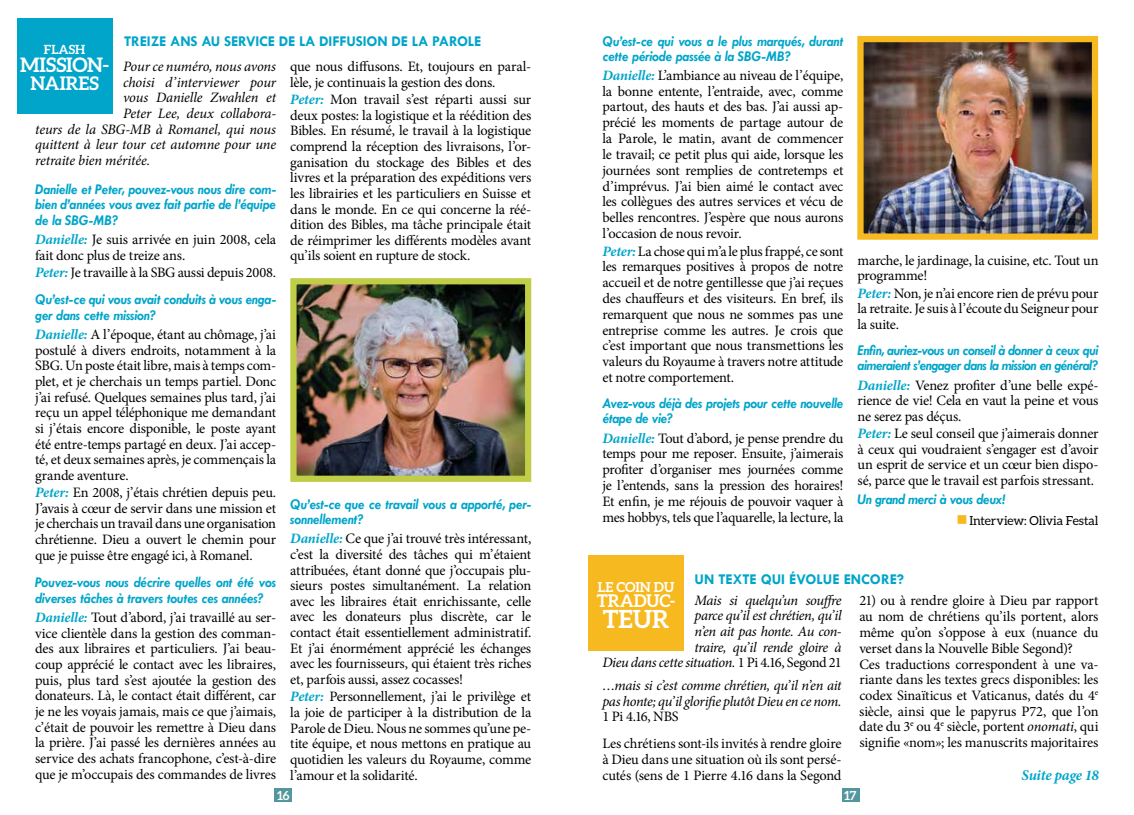
<style>
.page{position:relative;width:1134px;height:815px;background:#fff}
.page>*{position:absolute;margin:0;border:0;box-sizing:border-box;transform-origin:0 0}
.t1{font:700 25px "Aleo";color:#fff}
.t2{font:700 20px "Aleo";letter-spacing:-.005em;color:#fff}
.t3{font:700 18.75px "Aleo";letter-spacing:-.005em;color:#fff}
.t4{font:700 17.5px "Aleo";letter-spacing:-.005em;color:#fff}
.t5{font:italic 700 15px/15.6px "Tw Cen";letter-spacing:-.02em;color:#00a5c9;scale:.95 1}
.t6{font:700 15px "Tw Cen";letter-spacing:-.01em;color:#00a5c9}
.t7{font:italic 700 15px "Minion Pro";letter-spacing:-.02em;color:#00a5c9}
.t8{font:14.38px/15.6px "Minion Pro";letter-spacing:-.015em;color:#000;text-align:justify}
.t9{font:italic 14.38px/15.6px "Minion Pro";letter-spacing:-.02em;color:#000;text-align:right}
.t10{font:700 13.75px "Aleo";letter-spacing:-.01em;color:#fff}
.t11{font:700 12.62px "Aleo";color:#fff}
.t12{font:12.5px "Aleo";letter-spacing:-.005em;color:#000}
.t13{font:700 12.5px "Aleo";color:#fff}
.s1{font-weight:700;font-style:italic;color:#00a5c9}
.s2{color:#f7b920}
.s3{font-style:normal}
.s4{font-style:italic}
</style>
<div class="page">
<div style="left:275px;top:788px;width:17px;height:14px;background:#52979d"></div>
<div style="left:842px;top:788px;width:17px;height:14px;background:#52979d"></div>
<div style="left:17px;top:19px;width:95px;height:95px;background:#00a5c9"></div>
<img style="left:297px;top:285px;width:227px;height:190px">
<div style="left:290px;top:278px;width:241px;height:204px;border:6px solid #c0cd46"></div>
<img style="left:864px;top:43px;width:227px;height:190px">
<div style="left:857px;top:36px;width:241px;height:204px;border:6px solid #f7b920"></div>
<div style="left:588px;top:555px;width:96px;height:96px;background:#f7b920"></div>
<p class="t6" style="left:124px;top:33px;width:359px">TREIZE ANS AU SERVICE DE LA DIFFUSION DE LA PAROLE</p>
<p class="t5" style="left:602px;top:33px;width:255px">Qu’est-ce qui vous a le plus marqués, durant cette période passée à la SBG-MB?</p>
<p class="t8" style="left:602px;top:68px;width:242px"><span class="s1">Danielle:</span> L’ambiance au niveau de l’équipe, la bonne entente, l’entraide, avec, comme partout, des hauts et des bas. J’ai aussi ap&shy;précié les moments de partage autour de la Parole, le matin, avant de commencer le travail; ce petit plus qui aide, lorsque les journées sont remplies de contretemps et d’imprévus. J’ai bien aimé le contact avec les collègues des autres services et vécu de belles rencontres. J’espère que nous aurons l’occasion de nous revoir.</p>
<p class="t8" style="left:602px;top:243px;width:242px"><span class="s1">Peter:</span> La chose qui m’a le plus frappé, ce sont les remarques positives à propos de notre accueil et de notre gentillesse que j’ai reçues des chauffeurs et des visiteurs. En bref, ils remarquent que nous ne sommes pas une entreprise comme les autres. Je crois que c’est important que nous transmettions les valeurs du Royaume à travers notre attitude et notre comportement.</p>
<p class="t5" style="left:602px;top:395px;width:255px">Avez-vous déjà des projets pour cette nouvelle étape de vie?</p>
<p class="t8" style="left:602px;top:430px;width:242px"><span class="s1">Danielle:</span> Tout d’abord, je pense prendre du temps pour me reposer. Ensuite, j’aimerais profiter d’organiser mes journées comme je l’entends, sans la pression des horaires!<br>Et enfin, je me réjouis de pouvoir vaquer à mes hobbys, tels que l’aquarelle, la lecture, la</p>
<p class="t11" style="left:44px;top:43px;width:43px">FLASH</p>
<h2 class="t2" style="left:20px;top:54px;width:90px">MISSION-</h2>
<h3 class="t3" style="left:30px;top:72px;width:70px">NAIRES</h3>
<p class="t8" style="left:290px;top:59px;width:242px">que nous diffusons. Et, toujours en paral&shy;lèle, je continuais la gestion des dons.</p>
<p class="t8" style="left:290px;top:92px;width:242px"><span class="s1">Peter:</span> Mon travail s’est réparti aussi sur deux postes: la logistique et la réédition des Bibles. En résumé, le travail à la logistique comprend la réception des livraisons, l’or&shy;ganisation du stockage des Bibles et des livres et la préparation des expéditions vers les librairies et les particuliers en Suisse et dans le monde. En ce qui concerne la réé&shy;dition des Bibles, ma tâche principale était de réimprimer les différents modèles avant qu’ils soient en rupture de stock.</p>
<p class="t9" style="left:123px;top:59px;width:154px">Pour ce numéro, nous avons</p>
<p class="t9" style="left:123px;top:74px;width:154px">choisi d’interviewer pour</p>
<p class="t9" style="left:123px;top:90px;width:154px">vous Danielle Zwahlen et</p>
<p class="t9" style="left:123px;top:106px;width:154px">Peter Lee, deux collabora-</p>
<p class="t9" style="left:35px;top:121px;width:242px">teurs de la SBG-MB à Romanel, qui nous</p>
<p class="t9" style="left:35px;top:137px;width:242px">quittent à leur tour cet automne pour une</p>
<p class="t9" style="left:35px;top:153px;width:116px">retraite bien méritée.</p>
<p class="t5" style="left:35px;top:181px;width:255px;text-align:justify">Danielle et Peter, pouvez-vous nous dire com&shy;bien d’années vous avez fait partie de l’équipe de la SBG-MB?</p>
<p class="t8" style="left:35px;top:232px;width:242px"><span class="s1">Danielle:</span> Je suis arrivée en juin 2008, cela fait donc plus de treize ans.</p>
<p class="t8" style="left:35px;top:265px;width:242px"><span class="s1">Peter:</span> Je travaille à la SBG aussi depuis 2008.</p>
<p class="t5" style="left:35px;top:291px;width:255px">Qu’est-ce qui vous avait conduits à vous enga&shy;ger dans cette mission?</p>
<p class="t8" style="left:35px;top:327px;width:242px"><span class="s1">Danielle:</span> A l’époque, étant au chômage, j’ai postulé à divers endroits, notamment à la SBG. Un poste était libre, mais à temps com&shy;plet, et je cherchais un temps partiel. Donc j’ai refusé. Quelques semaines plus tard, j’ai reçu un appel téléphonique me demandant si j’étais encore disponible, le poste ayant été entre-temps partagé en deux. J’ai accep&shy;té, et deux semaines après, je commençais la grande aventure.</p>
<p class="t8" style="left:35px;top:485px;width:242px"><span class="s1">Peter:</span> En 2008, j’étais chrétien depuis peu.<br>J’avais à cœur de servir dans une mission et je cherchais un travail dans une organisation chrétienne. Dieu a ouvert le chemin pour que je puisse être engagé ici, à Romanel.</p>
<p class="t5" style="left:35px;top:574px;width:255px">Pouvez-vous nous décrire quelles ont été vos diverses tâches à travers toutes ces années?</p>
<p class="t8" style="left:35px;top:610px;width:242px"><span class="s1">Danielle:</span> Tout d’abord, j’ai travaillé au ser&shy;vice clientèle dans la gestion des comman&shy;des aux libraires et particuliers. J’ai beau&shy;coup apprécié le contact avec les libraires, puis, plus tard s’est ajoutée la gestion des donateurs. Là, le contact était différent, car je ne les voyais jamais, mais ce que j’aimais, c’était de pouvoir les remettre à Dieu dans la prière. J’ai passé les dernières années au service des achats francophone, c’est-à-dire que je m’occupais des commandes de livres</p>
<p class="t8" style="left:857px;top:252px;width:242px">marche, le jardinage, la cuisine, etc. Tout un programme!</p>
<p class="t8" style="left:857px;top:286px;width:242px"><span class="s1">Peter:</span> Non, je n’ai encore rien de prévu pour la retraite. Je suis à l’écoute du Seigneur pour la suite.</p>
<p class="t5" style="left:857px;top:342px;width:255px">Enfin, auriez-vous un conseil à donner à ceux qui aimeraient s’engager dans la mission en général?</p>
<p class="t8" style="left:857px;top:377px;width:242px"><span class="s1">Danielle:</span> Venez profiter d’une belle expé&shy;rience de vie! Cela en vaut la peine et vous ne serez pas déçus.</p>
<p class="t8" style="left:857px;top:426px;width:242px"><span class="s1">Peter:</span> Le seul conseil que j’aimerais donner à ceux qui voudraient s’engager est d’avoir un esprit de service et un cœur bien dispo&shy;sé, parce que le travail est parfois stressant.</p>
<p class="t5" style="left:857px;top:491px;width:157px">Un grand merci à vous deux!</p>
<p class="t12" style="left:957px;top:514px;width:143px"><span class="s2">■</span>Interview: Olivia Festal</p>
<p class="t5" style="left:290px;top:496px;width:255px">Qu’est-ce que ce travail vous a apporté, per&shy;sonnellement?</p>
<p class="t8" style="left:290px;top:531px;width:242px"><span class="s1">Danielle:</span> Ce que j’ai trouvé très intéressant, c’est la diversité des tâches qui m’étaient attribuées, étant donné que j’occupais plu&shy;sieurs postes simultanément. La relation avec les libraires était enrichissante, celle avec les donateurs plus discrète, car le contact était essentiellement administratif.<br>Et j’ai énormément apprécié les échanges avec les fournisseurs, qui étaient très riches et, parfois aussi, assez cocasses!</p>
<p class="t8" style="left:290px;top:689px;width:242px"><span class="s1">Peter:</span> Personnellement, j’ai le privilège et la joie de participer à la distribution de la Parole de Dieu. Nous ne sommes qu’une pe&shy;tite équipe, et nous mettons en pratique au quotidien les valeurs du Royaume, comme l’amour et la solidarité.</p>
<p class="t6" style="left:695px;top:570px;width:211px">UN TEXTE QUI ÉVOLUE ENCORE?</p>
<p class="t9" style="left:602px;top:592px;width:241px">Mais si quelqu’un souffre<br>parce qu’il est chrétien, qu’il<br>n’en ait pas honte. Au con-<br>traire, qu’il rende gloire à<br>Dieu dans cette situation. <span class="s3">1 Pi 4.16, Segond 21</span></p>
<p class="t9" style="left:602px;top:678px;width:241px;text-align:left">…mais si c’est comme chrétien, qu’il n’en ait pas honte; qu’il glorifie plutôt Dieu en ce nom.</p>
<p class="t8" style="left:602px;top:703px;width:241px;line-height:26.8px">1 Pi 4.16, NBS<br>Les chrétiens sont-ils invités à rendre gloire</p>
<p class="t8" style="left:602px;top:752px;width:241px;line-height:16px">à Dieu dans une situation où ils sont persé&shy;cutés (sens de 1 Pierre 4.16 dans la Segond</p>
<p class="t10" style="left:598px;top:579px;width:78px">LE COIN DU</p>
<p class="t4" style="left:597px;top:591px;width:80px">TRADUC-</p>
<h1 class="t1" style="left:603px;top:604px;width:68px">TEUR</h1>
<p class="t8" style="left:859px;top:592px;width:241px;text-align:left">21) ou à rendre gloire à Dieu par rapport au nom de chrétiens qu’ils portent, alors même qu’on s’oppose à eux (nuance du verset dans la Nouvelle Bible Segond)?<br>Ces traductions correspondent à une va&shy;riante dans les textes grecs disponibles: les codex Sinaïticus et Vaticanus, datés du 4<sup>e </sup>siècle, ainsi que le papyrus P72, que l’on date du 3<sup>e</sup> ou 4<sup>e</sup> siècle, portent <span class="s4">onomati</span>, qui signifie «nom»; les manuscrits majoritaires</p>
<p class="t7" style="left:1021px;top:764px;width:79px">Suite page 18</p>
<p class="t13" style="left:277px;top:788px;width:14px">16</p>
<p class="t13" style="left:844px;top:788px;width:14px">17</p>
</div>
